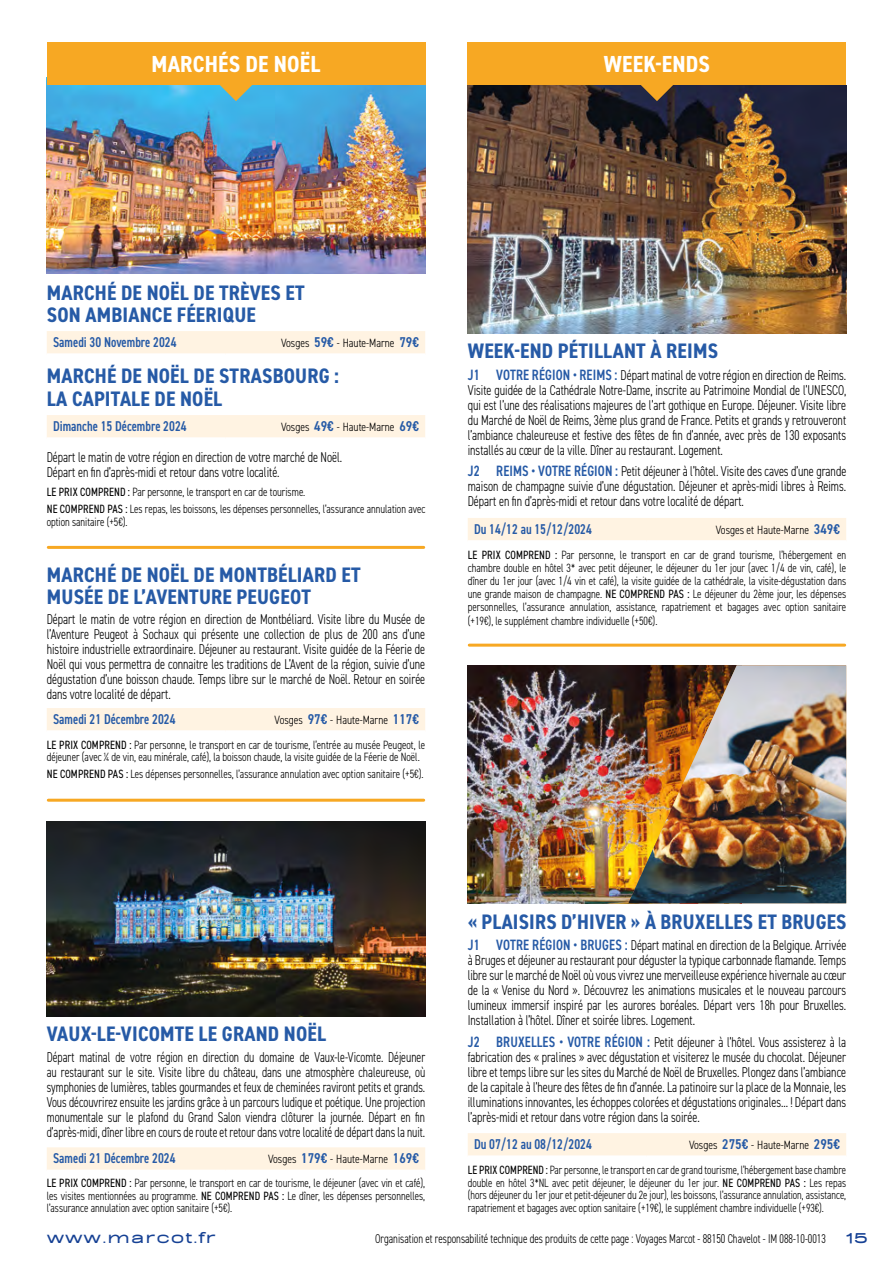
<style>
.page{position:relative;width:893px;height:1263px;background:#fff}
.page>*{position:absolute;margin:0;border:0;box-sizing:border-box;transform-origin:0 0}
.t1{font:700 condensed 23.25px "DIN2014";letter-spacing:.01em;color:#fff}
.t2{font:700 condensed 21px/22.5px "DIN2014";letter-spacing:.01em;color:#265aa6}
.t3{font:900 16.5px "BD Sans";letter-spacing:.05em;color:#164194}
.t4{font:300 condensed 14.25px/15px "DIN2014";color:#000;text-align:justify;scale:.9 1}
.t5{font:300 condensed 14.25px/15px "DIN2014";color:#000;text-align:justify;scale:.87 1}
.t6{font:600 condensed 14.25px "DIN2014";color:#265aa6;scale:.9 1}
.t7{font:300 condensed 12.75px "DIN2014";color:#000;scale:.89 1}
.t8{font:300 condensed 12px/13.2px "DIN2014";color:#000;scale:.94 1}
.t9{font:300 condensed 12px/12.8px "DIN2014";color:#000;text-align:justify;scale:.92 1}
.t10{font:300 condensed 12px "DIN2014";color:#000}
.t11{font:300 condensed 12px "DIN2014";color:#000;scale:.93 1}
.s1{font-weight:600;font-size:14.25px;color:#265aa6}
.s2{font-weight:400}
.s3{font-weight:600;font-size:15px;color:#265aa6}
</style>
<div class="page">
<img style="left:47px;top:85px;width:378px;height:188px">
<img style="left:47px;top:821px;width:378px;height:195px">
<img style="left:468px;top:85px;width:378px;height:248px">
<img style="left:468px;top:665px;width:160px;height:238px">
<img style="left:628px;top:665px;width:218px;height:238px">
<hr style="left:469px;top:644px;width:376px;height:3px;background:#f7a823">
<hr style="left:48px;top:799px;width:376px;height:3px;background:#f7a823">
<hr style="left:48px;top:546px;width:376px;height:3px;background:#f7a823">
<div style="left:47px;top:331px;width:378px;height:22px;background:#fff3e2"></div>
<div style="left:47px;top:415px;width:378px;height:22px;background:#fff3e2"></div>
<div style="left:47px;top:708px;width:378px;height:22px;background:#fff3e2"></div>
<div style="left:47px;top:1147px;width:378px;height:22px;background:#fff3e2"></div>
<div style="left:468px;top:518px;width:378px;height:22px;background:#fff3e2"></div>
<div style="left:468px;top:1133px;width:378px;height:22px;background:#fff3e2"></div>
<div style="left:47px;top:43px;width:378px;height:42px;background:#f7a823"></div>
<svg style="left:208px;top:85px;width:56px;height:16px"></svg>
<div style="left:468px;top:43px;width:378px;height:42px;background:#f7a823"></div>
<svg style="left:629px;top:85px;width:56px;height:16px"></svg>
<h1 class="t1" style="left:152px;top:48px;width:170px">MARCHÉS DE NOËL</h1>
<h1 class="t1" style="left:604px;top:48px;width:108px">WEEK-ENDS</h1>
<h2 class="t2" style="left:47px;top:281px;width:259px">MARCHÉ DE NOËL DE TRÈVES ET<br>SON AMBIANCE FÉERIQUE</h2>
<p class="t6" style="left:53px;top:332px;width:139px">Samedi 30 Novembre 2024</p>
<p class="t10" style="left:281px;top:335px;width:139px">Vosges <span class="s1">59€</span> - Haute-Marne <span class="s1">79€</span></p>
<h2 class="t2" style="left:47px;top:365px;width:294px">MARCHÉ DE NOËL DE STRASBOURG :<br>LA CAPITALE DE NOËL</h2>
<p class="t6" style="left:53px;top:416px;width:150px">Dimanche 15 Décembre 2024</p>
<p class="t10" style="left:281px;top:419px;width:139px">Vosges <span class="s1">49€</span> - Haute-Marne <span class="s1">69€</span></p>
<p class="t4" style="left:47px;top:450px;width:330px">Départ le matin de votre région en direction de votre marché de Noël.<br>Départ en fin d’après-midi et retour dans votre localité.</p>
<p class="t8" style="left:47px;top:483px;width:404px;line-height:17px"><span class="s2">LE PRIX COMPREND :</span> Par personne, le transport en car de tourisme.<br><span class="s2">NE COMPREND PAS :</span> Les repas, les boissons, les dépenses personnelles, l’assurance annulation avec</p>
<p class="t11" style="left:47px;top:514px;width:89px">option sanitaire (+5€).</p>
<h2 class="t2" style="left:47px;top:563px;width:315px">MARCHÉ DE NOËL DE MONTBÉLIARD ET<br>MUSÉE DE L’AVENTURE PEUGEOT</h2>
<p class="t4" style="left:47px;top:611px;width:422px">Départ le matin de votre région en direction de Montbéliard. Visite libre du Musée de l’Aventure Peugeot à Sochaux qui présente une collection de plus de 200 ans d’une histoire industrielle extraordinaire. Déjeuner au restaurant. Visite guidée de la Féerie de Noël qui vous permettra de connaitre les traditions de L’Avent de la région, suivie d’une dégustation d’une boisson chaude. Temps libre sur le marché de Noël. Retour en soirée dans votre localité de départ.</p>
<p class="t6" style="left:53px;top:709px;width:138px">Samedi 21 Décembre 2024</p>
<p class="t10" style="left:275px;top:712px;width:146px">Vosges <span class="s1">97€</span> - Haute-Marne <span class="s1">117€</span></p>
<p class="t8" style="left:47px;top:738px;width:404px;line-height:12.8px"><span class="s2">LE PRIX COMPREND :</span> Par personne, le transport en car de tourisme, l’entrée au musée Peugeot, le déjeuner (avec ¼ de vin, eau minérale, café), la boisson chaude, la visite guidée de la Féerie de Noël.</p>
<p class="t8" style="left:47px;top:768px;width:402px"><span class="s2">NE COMPREND PAS :</span> Les dépenses personnelles, l’assurance annulation avec option sanitaire (+5€).</p>
<h2 class="t2" style="left:468px;top:339px;width:252px">WEEK-END PÉTILLANT À REIMS</h2>
<p class="t4" style="left:468px;top:367px;width:422px"><span class="s3">J1 VOTRE RÉGION • REIMS :</span> Départ matinal de votre région en direction de Reims.<br>Visite guidée de la Cathédrale Notre-Dame, inscrite au Patrimoine Mondial de l’UNESCO, qui est l’une des réalisations majeures de l’art gothique en Europe. Déjeuner. Visite libre du Marché de Noël de Reims, 3ème plus grand de France. Petits et grands y retrouveront l’ambiance chaleureuse et festive des fêtes de fin d’année, avec près de 130 exposants installés au cœur de la ville. Dîner au restaurant. Logement.</p>
<p class="t4" style="left:468px;top:464px;width:422px"><span class="s3">J2 REIMS • VOTRE RÉGION :</span> Petit déjeuner à l’hôtel. Visite des caves d’une grande maison de champagne suivie d’une dégustation. Déjeuner et après-midi libres à Reims.<br>Départ en fin d’après-midi et retour dans votre localité de départ.</p>
<p class="t6" style="left:474px;top:519px;width:132px">Du 14/12 au 15/12/2024</p>
<p class="t10" style="left:716px;top:522px;width:125px">Vosges et Haute-Marne <span class="s1">349€</span></p>
<p class="t8" style="left:468px;top:548px;width:404px;text-align:justify"><span class="s2">LE PRIX COMPREND :</span> Par personne, le transport en car de grand tourisme, l’hébergement en chambre double en hôtel 3* avec petit déjeuner, le déjeuner du 1er jour (avec 1/4 de vin, café), le dîner du 1er jour (avec 1/4 vin et café), la visite guidée de la cathédrale, la visite-dégustation dans une grande maison de champagne. <span class="s2">NE COMPREND PAS :</span> Le déjeuner du 2ème jour, les dépenses personnelles, l’assurance annulation, assistance, rapatriement et bagages avec option sanitaire (+19€), le supplément chambre individuelle (+50€).</p>
<h2 class="t2" style="left:47px;top:1023px;width:281px">VAUX-LE-VICOMTE LE GRAND NOËL</h2>
<p class="t5" style="left:47px;top:1049px;width:437px">Départ matinal de votre région en direction du domaine de Vaux-le-Vicomte. Déjeuner au restaurant sur le site. Visite libre du château, dans une atmosphère chaleureuse, où symphonies de lumières, tables gourmandes et feux de cheminées raviront petits et grands.<br>Vous découvrirez ensuite les jardins grâce à un parcours ludique et poétique. Une projection monumentale sur le plafond du Grand Salon viendra clôturer la journée. Départ en fin d’après-midi, dîner libre en cours de route et retour dans votre localité de départ dans la nuit.</p>
<p class="t6" style="left:53px;top:1148px;width:138px">Samedi 21 Décembre 2024</p>
<p class="t10" style="left:268px;top:1151px;width:152px">Vosges <span class="s1">179€</span> - Haute-Marne <span class="s1">169€</span></p>
<p class="t8" style="left:47px;top:1176px;width:404px;line-height:12.8px;text-align:justify"><span class="s2">LE PRIX COMPREND :</span> Par personne, le transport en car de tourisme, le déjeuner (avec vin et café), les visites mentionnées au programme. <span class="s2">NE COMPREND PAS :</span> Le dîner, les dépenses personnelles, l’assurance annulation avec option sanitaire (+5€).</p>
<h2 class="t2" style="left:468px;top:910px;width:380px">« PLAISIRS D’HIVER » À BRUXELLES ET BRUGES</h2>
<p class="t4" style="left:468px;top:938px;width:422px"><span class="s3">J1 VOTRE RÉGION • BRUGES :</span> Départ matinal en direction de la Belgique. Arrivée à Bruges et déjeuner au restaurant pour déguster la typique carbonnade flamande. Temps libre sur le marché de Noël où vous vivrez une merveilleuse expérience hivernale au cœur de la « Venise du Nord ». Découvrez les animations musicales et le nouveau parcours lumineux immersif inspiré par les aurores boréales. Départ vers 18h pour Bruxelles.<br>Installation à l’hôtel. Dîner et soirée libres. Logement.</p>
<p class="t4" style="left:468px;top:1034px;width:422px"><span class="s3">J2 BRUXELLES • VOTRE RÉGION :</span> Petit déjeuner à l’hôtel. Vous assisterez à la fabrication des « pralines » avec dégustation et visiterez le musée du chocolat. Déjeuner libre et temps libre sur les sites du Marché de Noël de Bruxelles. Plongez dans l’ambiance de la capitale à l’heure des fêtes de fin d’année. La patinoire sur la place de la Monnaie, les illuminations innovantes, les échoppes colorées et dégustations originales... ! Départ dans l’après-midi et retour dans votre région dans la soirée.</p>
<p class="t6" style="left:474px;top:1134px;width:132px">Du 07/12 au 08/12/2024</p>
<p class="t10" style="left:689px;top:1137px;width:152px">Vosges <span class="s1">275€</span> - Haute-Marne <span class="s1">295€</span></p>
<p class="t9" style="left:468px;top:1163px;width:413px"><span class="s2">LE PRIX COMPREND :</span> Par personne, le transport en car de grand tourisme, l’hébergement base chambre double en hôtel 3*NL avec petit déjeuner, le déjeuner du 1er jour. <span class="s2">NE COMPREND PAS :</span> Les repas (hors déjeuner du 1er jour et petit-déjeuner du 2e jour), les boissons, l’assurance annulation, assistance, rapatriement et bagages avec option sanitaire (+19€), le supplément chambre individuelle (+93€).</p>
<p class="t3" style="left:47px;top:1230px;width:171px">www.marcot.fr</p>
<p class="t3" style="left:846px;top:1230px;width:23px">15</p>
<p class="t7" style="left:375px;top:1231px;width:508px">Organisation et responsabilité technique des produits de cette page : Voyages Marcot - 88150 Chavelot - IM 088-10-0013</p>
</div>
